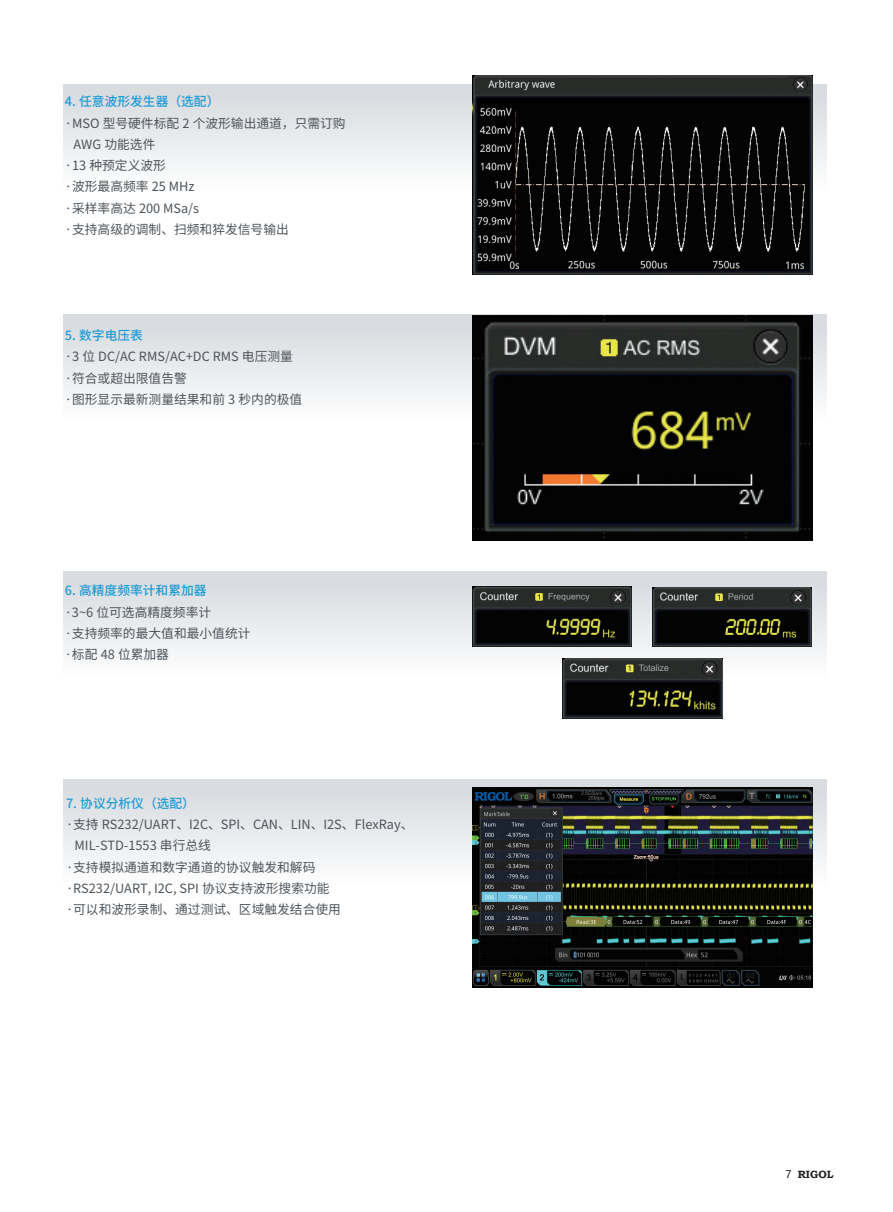
<style>
.page{position:relative;width:893px;height:1212px;background:#fff}
.page>*{position:absolute;margin:0;border:0;box-sizing:border-box;transform-origin:0 0}
.t1{font:12.75px/21.3px "Noto Sans Hans";color:#4d545a}
.t2{font:500 12.75px "Noto Sans Hans";color:#1f9bd5}
.t3{font:700 10.5px "Bookman Old Style";color:#231f20}
.s1{font-family:"Microsoft Ya Hei";font-weight:400}
</style>
<div class="page">
<div style="left:64px;top:84px;width:763px;height:107px;background:linear-gradient(to bottom,#d4d8dc,#fdfdfd)"></div>
<div style="left:64px;top:314px;width:763px;height:107px;background:linear-gradient(to bottom,#d4d8dc,#fcfdfd)"></div>
<div style="left:64px;top:571px;width:763px;height:106px;background:linear-gradient(to bottom,#d5d9dd,#fdfdfd)"></div>
<div style="left:64px;top:780px;width:763px;height:106px;background:linear-gradient(to bottom,#d4d8dd,#fcfcfc)"></div>
<img style="left:472px;top:76px;width:340px;height:198px">
<img style="left:472px;top:316px;width:340px;height:224px">
<img style="left:562px;top:658px;width:160px;height:60px">
<img style="left:652px;top:587px;width:160px;height:59px">
<img style="left:472px;top:586px;width:160px;height:60px">
<img style="left:472px;top:788px;width:340px;height:199px">
<p class="t2" style="left:65px;top:94px;width:156px">4. 任意波形发生器（选配）</p>
<p class="t1" style="left:65px;top:113px;width:282px">·MSO 型号硬件标配 2 个波形输出通道，只需订购</p>
<p class="t1" style="left:74px;top:134px;width:83px">AWG 功能选件</p>
<p class="t1" style="left:65px;top:155px;width:102px">·13 种预定义波形</p>
<p class="t1" style="left:65px;top:176px;width:131px">·波形最高频率 25 MHz</p>
<p class="t1" style="left:65px;top:198px;width:136px">·采样率高达 200 MSa/s</p>
<p class="t1" style="left:65px;top:219px;width:225px">·支持高级的调制、扫频和猝发信号输出</p>
<p class="t2" style="left:65px;top:328px;width:80px">5. 数字电压表</p>
<p class="t1" style="left:65px;top:346px;width:239px">·3 位 DC/AC RMS/AC+DC RMS 电压测量·符合或超出限值告警<br>·图形显示最新测量结果和前 3 秒内的极值</p>
<p class="t2" style="left:65px;top:583px;width:143px">6. 高精度频率计和累加器</p>
<p class="t1" style="left:65px;top:601px;width:187px">·3~6 位可选高精度频率计<br>·支持频率的最大值和最小值统计·标配 48 位累加器</p>
<p class="t2" style="left:66px;top:796px;width:131px">7. 协议分析仪（选配）</p>
<p class="t1" style="left:66px;top:814px;width:349px">·支持 RS232/UART、I2C、SPI、CAN、LIN、I2S、FlexRay、</p>
<p class="t1" style="left:75px;top:835px;width:138px">MIL-STD-1553 串行总线</p>
<p class="t1" style="left:66px;top:857px;width:251px">·支持模拟通道和数字通道的协议触发和解码</p>
<p class="t1" style="left:66px;top:878px;width:265px">·RS232/UART, I2C, SPI 协议支持波形搜索功能</p>
<p class="t1" style="left:66px;top:899px;width:276px">·可以和波形录制、通过测试、区域触发结合使用</p>
<p class="t3" style="left:785px;top:1167px;width:50px"><span class="s1">7</span> RIGOL</p>
</div>
